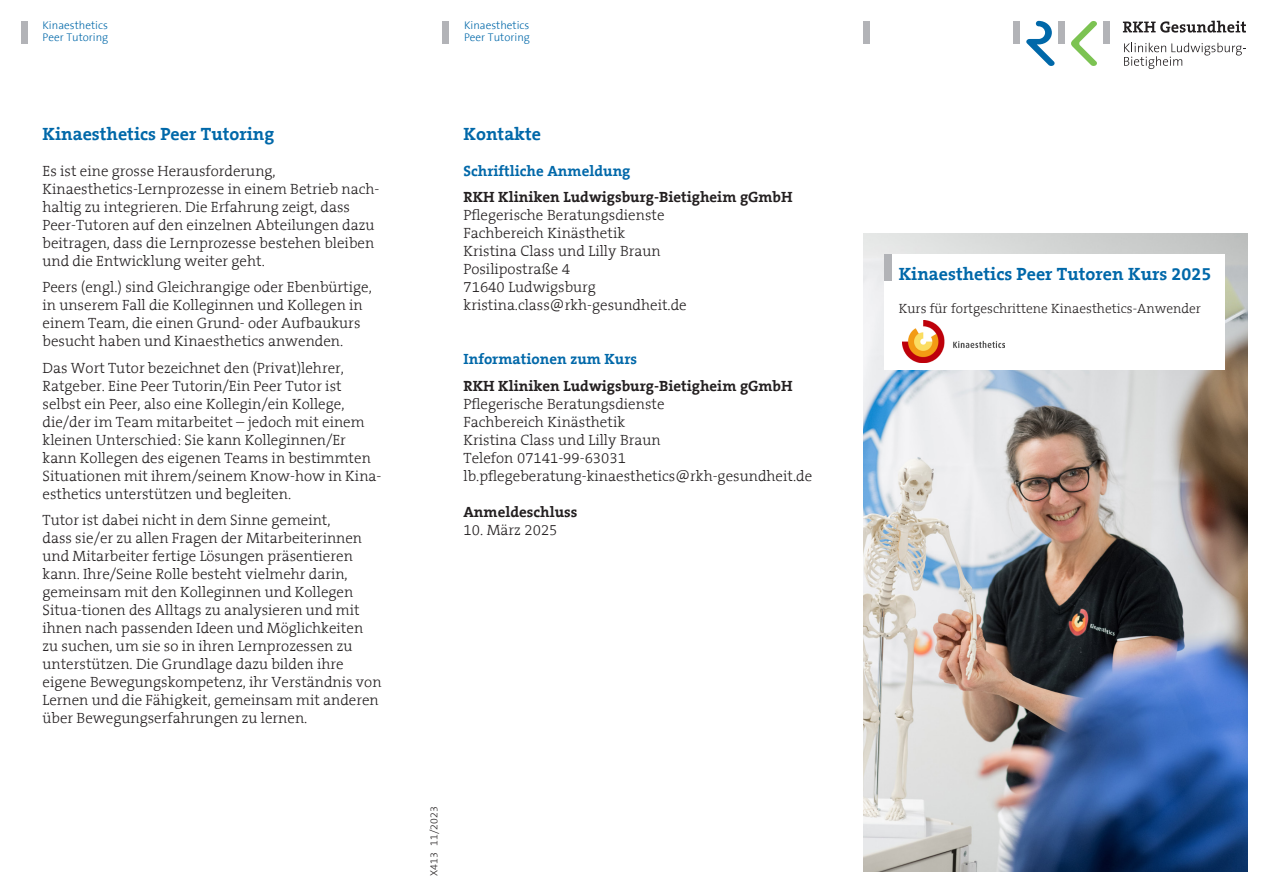
<style>
.page{position:relative;width:1263px;height:893px;background:#fff}
.page>*{position:absolute;margin:0;border:0;box-sizing:border-box;transform-origin:0 0}
.t1{font:700 18px "The Serif B7";color:#0068a9}
.t2{font:300 15px/18px "The Serif B3";color:#231f20}
.t3{font:700 15px/18px "The Serif B7";color:#231f20}
.t4{font:700 15px "The Serif B7";color:#0068a9}
.t5{font:300 13.5px "The Serif B3";color:#231f20}
.t6{font:300 11.25px "The Sans B3";color:#0068a9}
.t7{font:300 10.5px "The Sans B3";color:#231f20}
.s1{font-family:"The Serif B3";font-weight:300}
</style>
<div class="page">
<img style="left:863px;top:233px;width:384px;height:639px">
<div style="left:863px;top:21px;width:6px;height:23px;background:#b2b3b7"></div>
<img style="left:1225px;top:273px;width:22px;height:52px">
<div style="left:884px;top:254px;width:341px;height:116px;background:#fff"></div>
<div style="left:884px;top:254px;width:7px;height:27px;background:#b2b3b7"></div>
<div style="left:1103px;top:21px;width:7px;height:22px;background:#b2b3b7"></div>
<div style="left:1013px;top:21px;width:7px;height:22px;background:#b2b3b7"></div>
<div style="left:1058px;top:21px;width:7px;height:22px;background:#b2b3b7"></div>
<svg style="left:1026px;top:21px;width:29px;height:45px"></svg>
<svg style="left:1071px;top:21px;width:26px;height:45px"></svg>
<svg style="left:1123px;top:21px;width:123px;height:12px"></svg>
<svg style="left:1124px;top:43px;width:122px;height:26px"></svg>
<img style="left:903px;top:320px;width:101px;height:42px">
<div style="left:442px;top:21px;width:6px;height:23px;background:#b2b3b7"></div>
<div style="left:21px;top:21px;width:6px;height:23px;background:#b2b3b7"></div>
<p class="t6" style="left:43px;top:19px;width:67px">Kinaesthetics</p>
<p class="t6" style="left:43px;top:31px;width:67px">Peer Tutoring</p>
<p class="t1" style="left:43px;top:124px;width:233px">Kinaesthetics Peer Tutoring</p>
<p class="t2" style="left:43px;top:162px;width:338px">Es ist eine grosse Herausforderung, Kinaesthetics-Lernprozesse in einem Betrieb nach&shy;haltig zu integrieren. Die Erfahrung zeigt, dass Peer-Tutoren auf den einzelnen Abteilungen dazu beitragen, dass die Lernprozesse bestehen bleiben und die Entwicklung weiter geht.</p>
<p class="t2" style="left:43px;top:279px;width:331px">Peers (engl.) sind Gleichrangige oder Ebenbürtige, in unserem Fall die Kolleginnen und Kollegen in einem Team, die einen Grund- oder Aufbaukurs besucht haben und Kinaesthetics anwenden.</p>
<p class="t2" style="left:43px;top:359px;width:340px">Das Wort Tutor bezeichnet den (Privat)lehrer, Ratgeber. Eine Peer Tutorin/Ein Peer Tutor ist selbst ein Peer, also eine Kollegin/ein Kollege, die/der im Team mitarbeitet – jedoch mit einem kleinen Unterschied: Sie kann Kolleginnen/Er kann Kollegen des eigenen Teams in bestimmten Situationen mit ihrem/seinem Know-how in Kina&shy;esthetics unterstützen und begleiten.</p>
<p class="t2" style="left:43px;top:512px;width:341px">Tutor ist dabei nicht in dem Sinne gemeint,<br>dass sie/er zu allen Fragen der Mitarbeiterinnen und Mitarbeiter fertige Lösungen präsentieren kann. Ihre/Seine Rolle besteht vielmehr darin, gemeinsam mit den Kolleginnen und Kollegen Situa-tionen des Alltags zu analysieren und mit ihnen nach passenden Ideen und Möglichkeiten zu suchen, um sie so in ihren Lernprozessen zu unterstützen. Die Grundlage dazu bilden ihre eigene Bewegungskompetenz, ihr Verständnis von Lernen und die Fähigkeit, gemeinsam mit anderen über Bewegungserfahrungen zu lernen.</p>
<p class="t6" style="left:464px;top:20px;width:67px">Kinaesthetics</p>
<p class="t6" style="left:464px;top:32px;width:67px">Peer Tutoring</p>
<p class="t1" style="left:463px;top:124px;width:79px">Kontakte</p>
<p class="t4" style="left:463px;top:163px;width:168px">Schriftliche Anmeldung</p>
<p class="t3" style="left:463px;top:189px;width:331px">RKH Kliniken Ludwigsburg-Bietigheim gGmbH</p>
<p class="t2" style="left:463px;top:207px;width:203px">Pflegerische Beratungsdienste</p>
<p class="t2" style="left:463px;top:225px;width:163px">Fachbereich Kinästhetik</p>
<p class="t2" style="left:463px;top:243px;width:199px">Kristina Class und Lilly Braun</p>
<p class="t2" style="left:463px;top:261px;width:108px">Posilipostraße 4</p>
<p class="t2" style="left:463px;top:279px;width:134px">71640 Ludwigsburg</p>
<p class="t2" style="left:463px;top:297px;width:225px">kristina.class@rkh-gesundheit.de</p>
<p class="t4" style="left:463px;top:351px;width:175px">Informationen zum Kurs</p>
<p class="t3" style="left:463px;top:377px;width:331px">RKH Kliniken Ludwigsburg-Bietigheim gGmbH<br><span class="s1">Pflegerische Beratungsdienste</span></p>
<p class="t2" style="left:463px;top:413px;width:163px">Fachbereich Kinästhetik</p>
<p class="t2" style="left:463px;top:431px;width:199px">Kristina Class und Lilly Braun</p>
<p class="t2" style="left:463px;top:449px;width:164px">Telefon 07141-99-63031</p>
<p class="t2" style="left:463px;top:467px;width:350px">lb.pflegeberatung-kinaesthetics@rkh-gesundheit.de</p>
<p class="t3" style="left:463px;top:503px;width:115px">Anmeldeschluss</p>
<p class="t2" style="left:463px;top:521px;width:95px">10. März 2025</p>
<p class="t7" style="left:429px;top:876px;width:71px;rotate:-90deg">X413 11/2023</p>
<p class="t1" style="left:899px;top:264px;width:314px">Kinaesthetics Peer Tutoren Kurs 2025</p>
<p class="t5" style="left:899px;top:302px;width:304px">Kurs für fortgeschrittene Kinaesthetics-Anwender</p>
</div>
